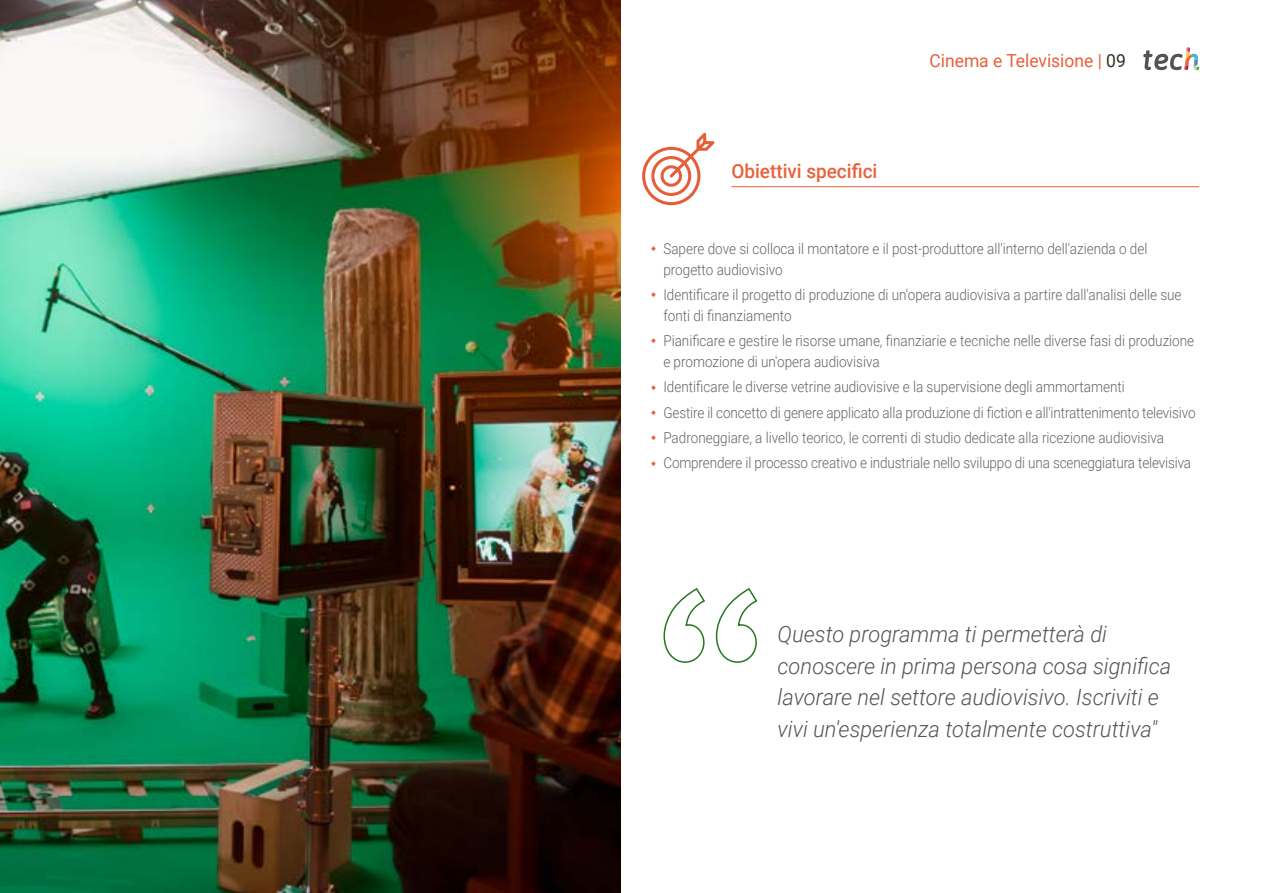
<style>
.page{position:relative;width:1263px;height:893px;background:#fff}
.page>*{position:absolute;margin:0;border:0;box-sizing:border-box;transform-origin:0 0}
.t1{font:italic 300 22.5px/31.5px "Roboto";color:#52555b}
.t2{font:500 19.5px "Roboto";color:#e7623c}
.t3{font:18px "Roboto";color:#e7603a}
.t4{font:300 15px/21px "Roboto";color:#61646a;scale:.9 1}
.s1{color:#312e20}
</style>
<div class="page">
<img style="left:0;top:0;width:621px;height:893px">
<svg style="left:1143px;top:47px;width:56px;height:24px"></svg>
<svg style="left:663px;top:588px;width:95px;height:75px"></svg>
<hr style="left:731px;top:186px;width:468px;height:1px;background:#e7623c">
<svg style="left:642px;top:133px;width:72px;height:72px"></svg>
<h2 class="t2" style="left:731px;top:158px;width:147px">Obiettivi specifici</h2>
<p class="t3" style="left:929px;top:48px;width:198px">Cinema e Televisione | <span class="s1">09</span></p>
<p class="t4" style="left:663px;top:237px;width:539px">Sapere dove si colloca il montatore e il post-produttore all'interno dell'azienda o del progetto audiovisivo</p>
<p class="t4" style="left:663px;top:284px;width:577px">Identificare il progetto di produzione di un'opera audiovisiva a partire dall'analisi delle sue fonti di finanziamento</p>
<p class="t4" style="left:663px;top:330px;width:591px">Pianificare e gestire le risorse umane, finanziarie e tecniche nelle diverse fasi di produzione e promozione di un'opera audiovisiva</p>
<p class="t4" style="left:663px;top:374px;width:593px;line-height:25.2px">Identificare le diverse vetrine audiovisive e la supervisione degli ammortamenti<br>Gestire il concetto di genere applicato alla produzione di fiction e all'intrattenimento televisivo Padroneggiare, a livello teorico, le correnti di studio dedicate alla ricezione audiovisiva Comprendere il processo creativo e industriale nello sviluppo di una sceneggiatura televisiva</p>
<h1 class="t1" style="left:778px;top:618px;width:395px">Questo programma ti permetterà di conoscere in prima persona cosa significa lavorare nel settore audiovisivo. Iscriviti e vivi un'esperienza totalmente costruttiva"</h1>
</div>
